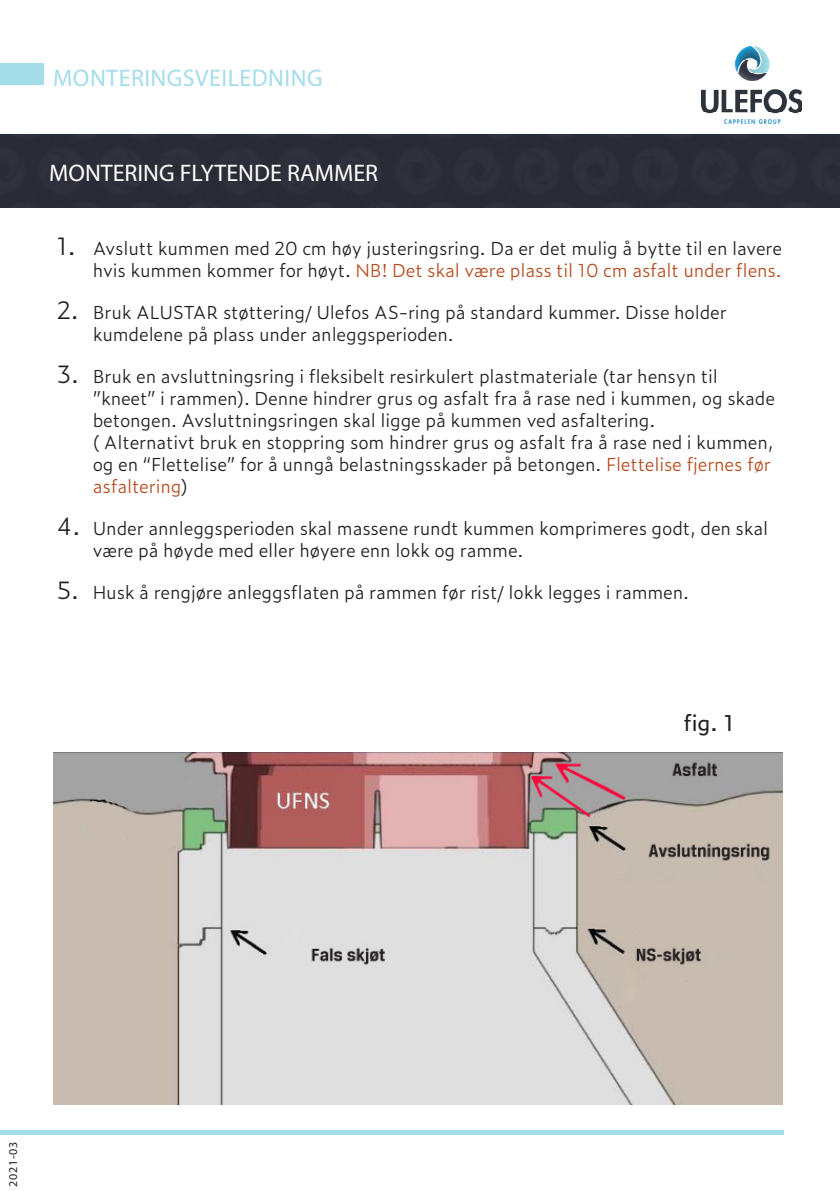
<style>
.page{position:relative;width:840px;height:1191px;background:#fff}
.page>*{position:absolute;margin:0;border:0;box-sizing:border-box;transform-origin:0 0}
.t1{font:24px "Myriad Pro";color:#fff}
.t2{font:24px "Myriad Pro";letter-spacing:.02em;color:#a4ddea}
.t3{font:21.8px "Zeitung Pro";color:#231f20}
.t4{font:300 18px/22px "Zeitung Pro";letter-spacing:-.01em;color:#231f20}
.t5{font:12px "Myriad Pro";letter-spacing:.06em;color:#231f20}
.s1{font-size:24px}
.s2{color:#b54c1f}
</style>
<div class="page">
<div style="left:0;top:135px;width:839px;height:72px;background:#292b37"></div>
<div style="left:0;top:63px;width:44px;height:22px;background:#a4ddea"></div>
<div style="left:0;top:1130px;width:782px;height:5px;background:#a4ddea"></div>
<img style="left:701px;top:47px;width:100px;height:76px">
<img style="left:54px;top:753px;width:727px;height:352px">
<h1 class="t2" style="left:53px;top:63px;width:271px">MONTERINGSVEILEDNING</h1>
<h1 class="t1" style="left:49px;top:158px;width:330px">MONTERING FLYTENDE RAMMER</h1>
<p class="t4" style="left:57px;top:237px;width:726px;text-align:right"><span class="s1">1.</span> Avslutt kummen med 20 cm høy justeringsring. Da er det mulig å bytte til en lavere hvis kummen kommer for høyt. <span class="s2">NB! Det skal være plass til 10 cm asfalt under flens.</span></p>
<p class="t4" style="left:93px;top:301px;width:635px;text-indent:-36px"><span class="s1">2.</span> Bruk ALUSTAR støttering/ Ulefos AS-ring på standard kummer. Disse holder kumdelene på plass under anleggsperioden.</p>
<p class="t4" style="left:93px;top:365px;width:683px;text-indent:-36px"><span class="s1">3.</span> Bruk en avsluttningsring i fleksibelt resirkulert plastmateriale (tar hensyn til ”kneet” i rammen). Denne hindrer grus og asfalt fra å rase ned i kummen, og skade betongen. Avsluttningsringen skal ligge på kummen ved asfaltering.<br>( Alternativt bruk en stoppring som hindrer grus og asfalt fra å rase ned i kummen, og en “Flettelise” for å unngå belastningsskader på betongen. <span class="s2">Flettelise fjernes før asfaltering</span>)</p>
<p class="t4" style="left:93px;top:517px;width:676px;text-indent:-36px"><span class="s1">4.</span> Under annleggsperioden skal massene rundt kummen komprimeres godt, den skal være på høyde med eller høyere enn lokk og ramme.</p>
<p class="t4" style="left:57px;top:581px;width:633px"><span class="s1">5.</span> Husk å rengjøre anleggsflaten på rammen før rist/ lokk legges i rammen.</p>
<p class="t3" style="left:683px;top:706px;width:52px">fig. 1</p>
<p class="t5" style="left:6px;top:1186px;width:46px;rotate:-90deg">2021-03</p>
</div>
